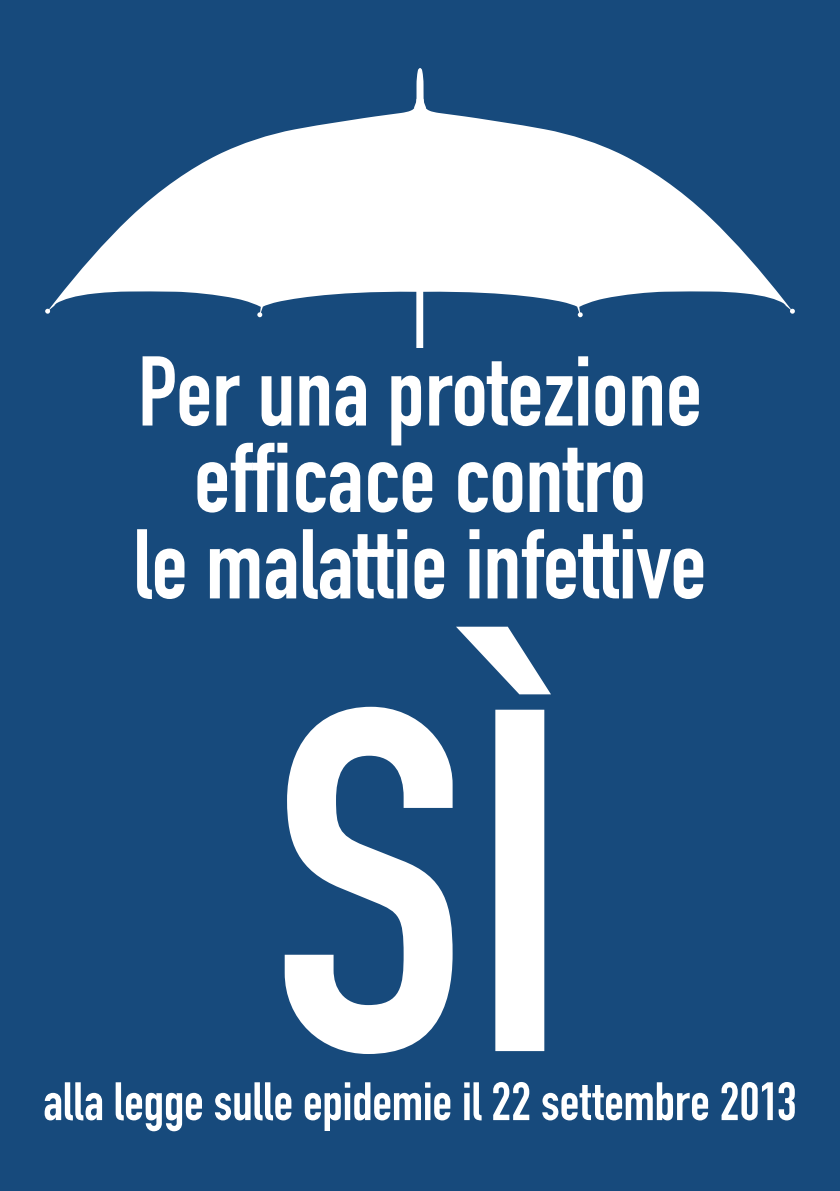
<style>
.page{position:relative;width:840px;height:1191px;background:#fff}
.page>*{position:absolute;margin:0;border:0;box-sizing:border-box;transform-origin:0 0}
.t1{font:479.4px "DIN Engschrift";color:#fff}
.t2{font:97.2px/86.4px "DIN Engschrift";color:#fff;text-align:center}
.t3{font:53px "DIN Engschrift";letter-spacing:-.005em;color:#fff}
</style>
<div class="page">
<div style="left:0;top:0;width:839px;height:1191px;background:#174a7c"></div>
<svg style="left:45px;top:68px;width:749px;height:280px"></svg>
<p class="t2" style="left:133px;top:349px;width:574px">Per una protezione efficace contro<br>le malattie infettive</p>
<h1 class="t1" style="left:271px;top:602px;width:299px">Sì</h1>
<p class="t3" style="left:43px;top:1070px;width:754px">alla legge sulle epidemie il 22 settembre 2013</p>
</div>
